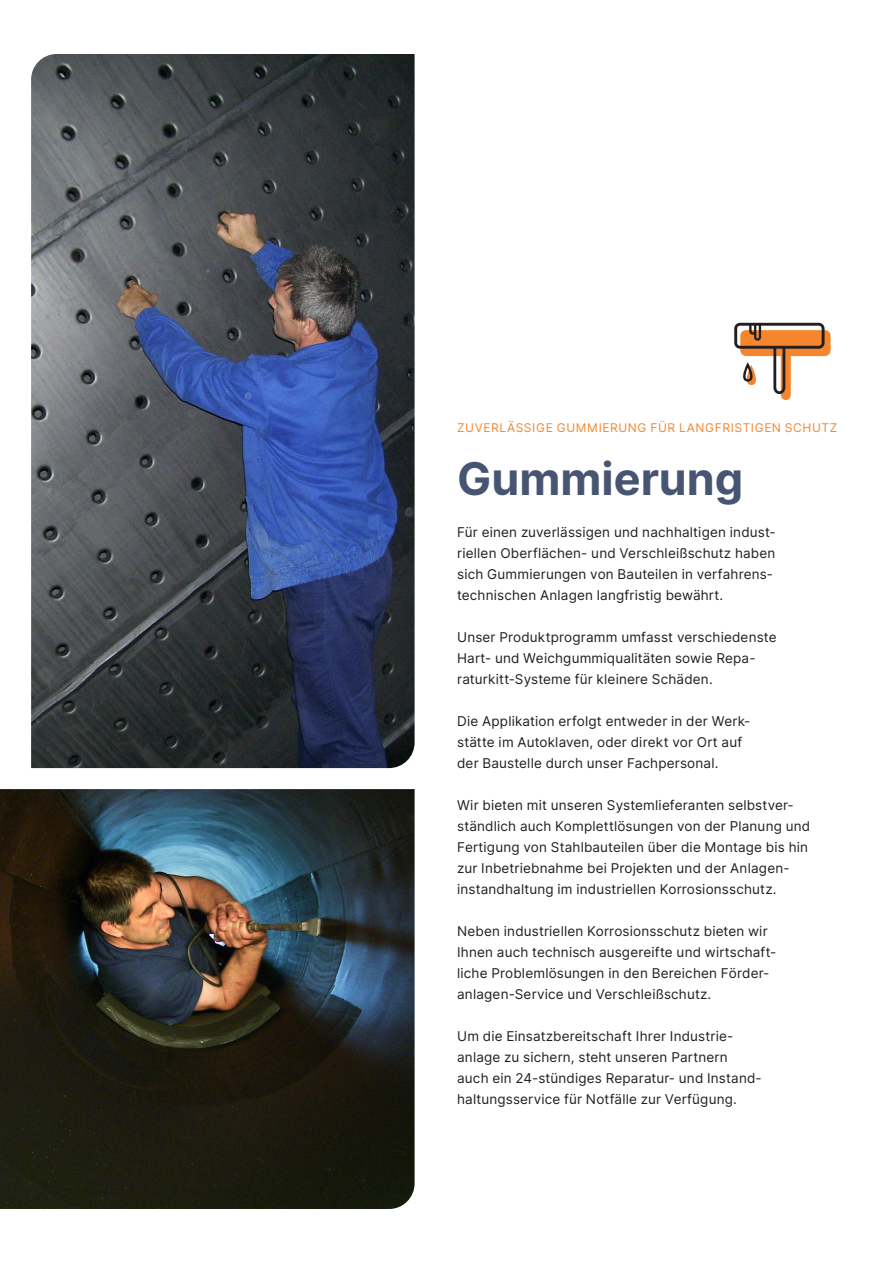
<style>
.page{position:relative;width:893px;height:1263px;background:#fff}
.page>*{position:absolute;margin:0;border:0;box-sizing:border-box;transform-origin:0 0}
.t1{font:700 45px "Inter";color:#475573}
.t2{font:13.5px/21px "Inter";letter-spacing:.015em;color:#231f20}
.t3{font:12px "Inter";letter-spacing:.055em;color:#f5862e}
</style>
<div class="page">
<img style="left:31px;top:54px;width:384px;height:714px">
<img style="left:0;top:789px;width:415px;height:420px">
<svg style="left:734px;top:323px;width:97px;height:77px"></svg>
<p class="t3" style="left:457px;top:419px;width:382px">ZUVERLÄSSIGE GUMMIERUNG FÜR LANGFRISTIGEN SCHUTZ</p>
<h1 class="t1" style="left:457px;top:446px;width:288px">Gummierung</h1>
<p class="t2" style="left:457px;top:521px;width:320px">Für einen zuverlässigen und nachhaltigen indust&shy;riellen Oberflächen- und Verschleißschutz haben sich Gummierungen von Bauteilen in verfahrens&shy;technischen Anlagen langfristig bewährt.</p>
<p class="t2" style="left:457px;top:626px;width:321px">Unser Produktprogramm umfasst verschiedenste<br>Hart- und Weichgummiqualitäten sowie Repa&shy;raturkitt-Systeme für kleinere Schäden.</p>
<p class="t2" style="left:457px;top:710px;width:295px">Die Applikation erfolgt entweder in der Werk&shy;stätte im Autoklaven, oder direkt vor Ort auf der Baustelle durch unser Fachpersonal.</p>
<p class="t2" style="left:457px;top:794px;width:355px">Wir bieten mit unseren Systemlieferanten selbstver&shy;ständlich auch Komplettlösungen von der Planung und Fertigung von Stahlbauteilen über die Montage bis hin zur Inbetriebnahme bei Projekten und der Anlagen&shy;instandhaltung im industriellen Korrosionsschutz.</p>
<p class="t2" style="left:457px;top:920px;width:321px">Neben industriellen Korrosionsschutz bieten wir Ihnen auch technisch ausgereifte und wirtschaft&shy;liche Problemlösungen in den Bereichen Förder&shy;anlagen-Service und Verschleißschutz.</p>
<p class="t2" style="left:457px;top:1025px;width:306px">Um die Einsatzbereitschaft Ihrer Industrie&shy;anlage zu sichern, steht unseren Partnern auch ein 24-stündiges Reparatur- und Instand&shy;haltungsservice für Notfälle zur Verfügung.</p>
</div>
